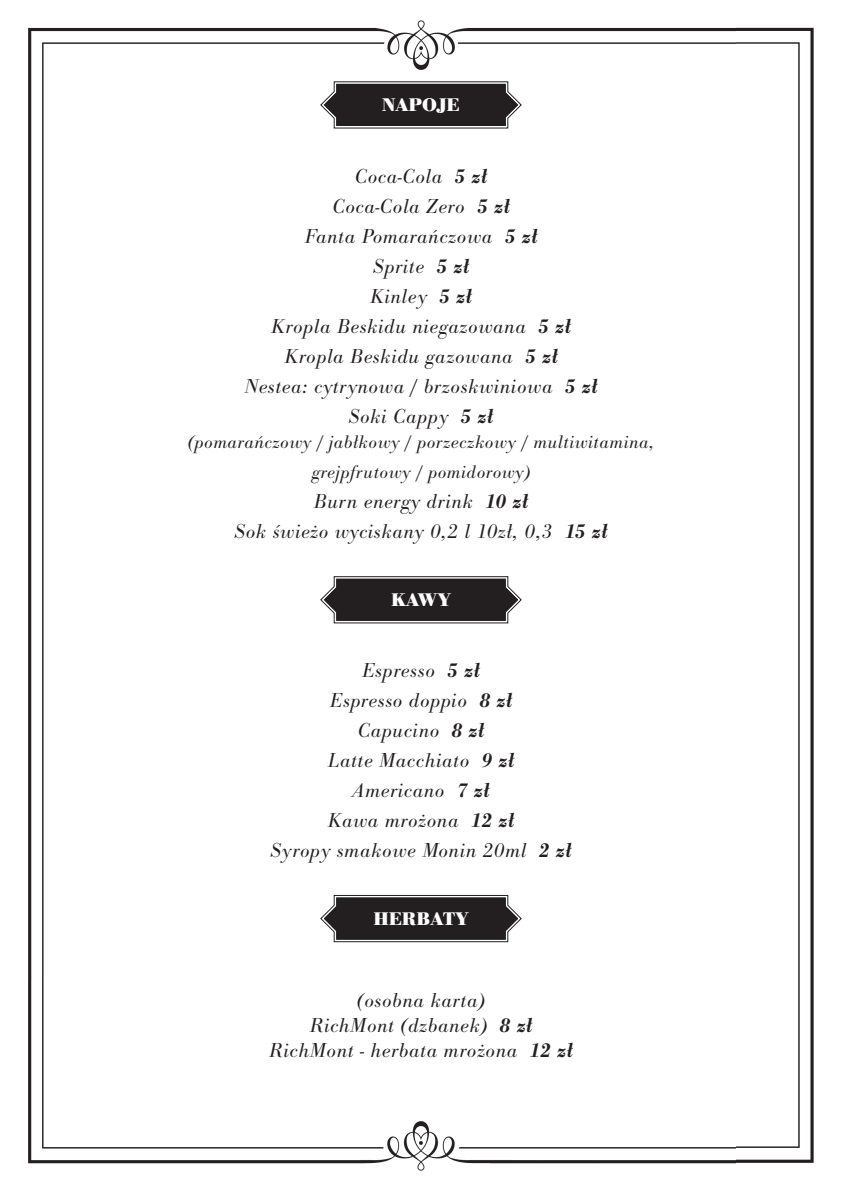
<style>
.page{position:relative;width:842px;height:1191px;background:#fff}
.page>*{position:absolute;margin:0;border:0;box-sizing:border-box;transform-origin:0 0}
.t1{font:italic 300 21px/30px "Bodoni Antiqua TOT";letter-spacing:.03em;color:#231f20;text-align:center}
.t2{font:italic 300 19px/30px "Bodoni Antiqua TOT";letter-spacing:.03em;color:#231f20;text-align:center}
.t3{font:700 19px "Bodoni Antiqua TOT";color:#fff}
.s1{font-family:"Bodoni Antiqua TOT Dem Bol Ita";font-weight:400;font-style:normal}
</style>
<div class="page">
<img style="left:28px;top:20px;width:786px;height:1151px">
<svg style="left:320px;top:894px;width:202px;height:48px"></svg>
<svg style="left:320px;top:576px;width:202px;height:48px;background:#494647"></svg>
<svg style="left:320px;top:81px;width:202px;height:48px;background:#4a4748"></svg>
<p class="t3" style="left:382px;top:94px;width:79px">NAPOJE</p>
<p class="t1" style="left:244px;top:162px;width:354px">Coca-Cola <span class="s1">5 zł<br></span>Coca-Cola Zero <span class="s1">5 zł<br></span>Fanta Pomarańczowa <span class="s1">5 zł<br></span>Sprite <span class="s1">5 zł<br></span>Kinley <span class="s1">5 zł<br></span>Kropla Beskidu niegazowana <span class="s1">5 zł<br></span>Kropla Beskidu gazowana <span class="s1">5 zł<br></span>Nestea: cytrynowa / brzoskwiniowa <span class="s1">5 zł<br></span>Soki Cappy <span class="s1">5 zł</span></p>
<p class="t2" style="left:188px;top:428px;width:468px">(pomarańczowy / jabłkowy / porzeczkowy / multiwitamina, grejpfrutowy / pomidorowy)</p>
<p class="t1" style="left:234px;top:487px;width:375px">Burn energy drink <span class="s1">10 zł<br></span>Sok świeżo wyciskany 0,2 l 10zł, 0,3 <span class="s1">15 zł</span></p>
<p class="t3" style="left:391px;top:589px;width:61px">KAWY</p>
<p class="t1" style="left:270px;top:656px;width:303px">Espresso <span class="s1">5 zł<br></span>Espresso doppio <span class="s1">8 zł<br></span>Capucino <span class="s1">8 zł<br></span>Latte Macchiato <span class="s1">9 zł<br></span>Americano <span class="s1">7 zł<br></span>Kawa mrożona <span class="s1">12 zł<br></span>Syropy smakowe Monin 20ml <span class="s1">2 zł</span></p>
<p class="t3" style="left:373px;top:908px;width:97px">HERBATY</p>
<p class="t1" style="left:269px;top:988px;width:305px;line-height:25.2px">(osobna karta)<br>RichMont (dzbanek) <span class="s1">8 zł<br></span>RichMont - herbata mrożona <span class="s1">12 zł</span></p>
</div>
